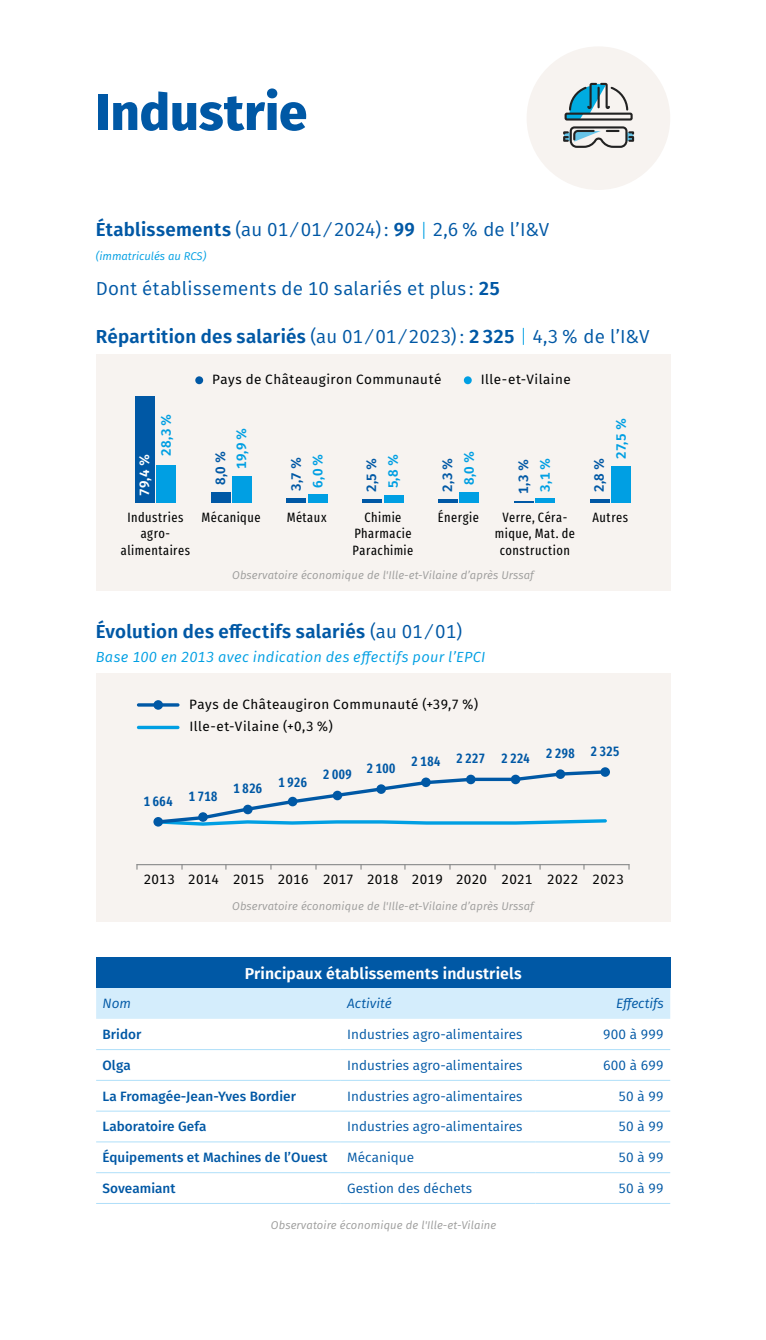
<style>
.page{position:relative;width:766px;height:1340px;background:#fff}
.page>*{position:absolute;margin:0;border:0;box-sizing:border-box;transform-origin:0 0}
.t1{font:800 50.62px "Fira Sans";letter-spacing:.005em;color:#0058a5}
.t2{font:600 18.9px "Fira Sans";letter-spacing:.015em;color:#0058a5}
.t3{font:18.9px "Fira Sans";letter-spacing:-.005em;color:#0058a5}
.t4{font:18.9px "Fira Sans";letter-spacing:.015em;color:#0058a5}
.t5{font:600 15.75px "Fira Sans";letter-spacing:.01em;color:#fff}
.t6{font:italic 14.62px "Fira Sans";letter-spacing:.025em;color:#009fe3}
.t7{font:13.5px "Fira Sans";letter-spacing:.005em;color:#0058a5}
.t8{font:13.5px/22.5px "Fira Sans";letter-spacing:.03em;color:#010202}
.t9{font:13.5px/16.2px "Fira Sans Compressed";letter-spacing:.035em;color:#010202;text-align:center}
.t10{font:500 13.5px "Fira Sans";letter-spacing:.005em;color:#0058a5}
.t11{font:600 13.5px "Fira Sans Compressed";letter-spacing:.035em;color:#0058a5}
.t12{font:600 13.5px "Fira Sans";color:#009fe3}
.t13{font:600 13.5px "Fira Sans";color:#0058a5}
.t14{font:italic 13.5px "Fira Sans";color:#0058a5}
.t15{font:600 13.5px "Fira Sans";color:#fff}
.t16{font:italic 11.25px "Fira Sans";letter-spacing:.01em;color:#9d9d9c}
.t17{font:italic 11.25px "Fira Sans";color:#009fe3}
.s1{font-weight:600}
.s2{font-weight:300;color:#009fe3}
.s3{font-weight:400}
</style>
<div class="page">
<div style="left:526px;top:46px;width:144px;height:144px;background:#f7f3f0;border-radius:50%"></div>
<div style="left:96px;top:957px;width:574px;height:31px;background:#0058a5"></div>
<div style="left:96px;top:988px;width:574px;height:30px;background:#d4edfc"></div>
<hr style="left:96px;top:1049px;width:245px;height:1px;background:#afdff9">
<hr style="left:341px;top:1049px;width:194px;height:1px;background:#afdff9">
<hr style="left:535px;top:1049px;width:135px;height:1px;background:#afdff9">
<hr style="left:96px;top:1079px;width:245px;height:1px;background:#afdff9">
<hr style="left:341px;top:1079px;width:194px;height:1px;background:#afdff9">
<hr style="left:535px;top:1079px;width:135px;height:1px;background:#afdff9">
<hr style="left:96px;top:1110px;width:245px;height:1px;background:#afdff9">
<hr style="left:341px;top:1110px;width:194px;height:1px;background:#afdff9">
<hr style="left:535px;top:1110px;width:135px;height:1px;background:#afdff9">
<hr style="left:96px;top:1141px;width:245px;height:1px;background:#afdff9">
<hr style="left:341px;top:1141px;width:194px;height:1px;background:#afdff9">
<hr style="left:535px;top:1141px;width:135px;height:1px;background:#afdff9">
<hr style="left:96px;top:1172px;width:245px;height:1px;background:#afdff9">
<hr style="left:341px;top:1172px;width:194px;height:1px;background:#afdff9">
<hr style="left:535px;top:1172px;width:135px;height:1px;background:#afdff9">
<hr style="left:96px;top:1203px;width:245px;height:1px;background:#afdff9">
<hr style="left:341px;top:1203px;width:194px;height:1px;background:#afdff9">
<hr style="left:535px;top:1203px;width:135px;height:1px;background:#afdff9">
<div style="left:96px;top:354px;width:574px;height:237px;background:#f7f3f0"></div>
<div style="left:135px;top:396px;width:19px;height:106px;background:#0058a5"></div>
<div style="left:156px;top:465px;width:20px;height:37px;background:#009fe3"></div>
<div style="left:211px;top:492px;width:19px;height:10px;background:#0058a5"></div>
<div style="left:232px;top:475px;width:19px;height:27px;background:#009fe3"></div>
<div style="left:287px;top:497px;width:19px;height:5px;background:#0058a5"></div>
<div style="left:308px;top:494px;width:19px;height:8px;background:#009fe3"></div>
<hr style="left:362px;top:499px;width:19px;height:3px;background:#0058a5">
<div style="left:384px;top:495px;width:19px;height:7px;background:#009fe3"></div>
<hr style="left:438px;top:499px;width:19px;height:3px;background:#0058a5">
<div style="left:459px;top:492px;width:20px;height:10px;background:#009fe3"></div>
<svg style="left:514px;top:501px;width:19px;height:1px"></svg>
<hr style="left:535px;top:498px;width:19px;height:4px;background:#009fe3">
<hr style="left:590px;top:499px;width:19px;height:3px;background:#0058a5">
<div style="left:611px;top:466px;width:19px;height:36px;background:#009fe3"></div>
<div style="left:195px;top:376px;width:8px;height:8px;background:#0058a5;border-radius:50%"></div>
<div style="left:463px;top:376px;width:8px;height:8px;background:#009fe3;border-radius:50%"></div>
<div style="left:96px;top:673px;width:574px;height:248px;background:#f7f3f0"></div>
<svg style="left:160px;top:770px;width:446px;height:55px"></svg>
<hr style="left:136px;top:864px;width:493px;height:1px;background:#888989">
<hr style="left:137px;top:703px;width:42px;height:3px;background:#0058a5;border-radius:2px">
<svg style="left:137px;top:725px;width:42px;height:4px"></svg>
<div style="left:153px;top:817px;width:10px;height:9px;background:#0058a5;border-radius:50%"></div>
<div style="left:198px;top:812px;width:10px;height:9px;background:#0058a5;border-radius:50%"></div>
<div style="left:243px;top:804px;width:9px;height:10px;background:#0058a5;border-radius:50%"></div>
<div style="left:288px;top:796px;width:9px;height:10px;background:#0058a5;border-radius:50%"></div>
<svg style="left:332px;top:790px;width:10px;height:10px"></svg>
<div style="left:376px;top:784px;width:10px;height:10px;background:#0058a5;border-radius:50%"></div>
<div style="left:421px;top:777px;width:9px;height:10px;background:#0058a5;border-radius:50%"></div>
<div style="left:466px;top:774px;width:9px;height:10px;background:#0058a5;border-radius:50%"></div>
<svg style="left:510px;top:774px;width:10px;height:10px"></svg>
<div style="left:555px;top:769px;width:10px;height:10px;background:#0058a5;border-radius:50%"></div>
<div style="left:600px;top:767px;width:9px;height:9px;background:#0058a5;border-radius:50%"></div>
<div style="left:153px;top:700px;width:10px;height:9px;background:#0058a5;border-radius:50%"></div>
<svg style="left:563px;top:82px;width:72px;height:66px"></svg>
<h1 class="t1" style="left:96px;top:68px;width:213px">Industrie</h1>
<h2 class="t3" style="left:96px;top:216px;width:455px"><span class="s1">Établissements</span> (au 01 ⁄ 01 ⁄ 2024) : <span class="s1">99</span> <span class="s2">|</span> 2,6 % de l’I&amp;V</h2>
<p class="t17" style="left:96px;top:248px;width:112px">(immatriculés au RCS)</p>
<h2 class="t4" style="left:96px;top:275px;width:405px">Dont établissements de 10 salariés et plus : <span class="s1">25</span></h2>
<h2 class="t2" style="left:96px;top:320px;width:555px">Répartition des salariés <span class="s3">(au 01 ⁄ 01 ⁄ 2023) :</span> 2 325 <span class="s2">|</span> <span class="s3">4,3 % de l’I&amp;V</span></h2>
<p class="t15" style="left:133px;top:496px;width:43px;rotate:-90deg">79,4 %</p>
<p class="t12" style="left:155px;top:456px;width:44px;rotate:-90deg">28,3 %</p>
<p class="t8" style="left:212px;top:368px;width:231px">Pays de Châteaugiron Communauté</p>
<p class="t8" style="left:481px;top:368px;width:91px">Ille-et-Vilaine</p>
<p class="t13" style="left:209px;top:485px;width:36px;rotate:-90deg">8,0 %</p>
<p class="t12" style="left:230px;top:469px;width:43px;rotate:-90deg">19,9 %</p>
<p class="t12" style="left:307px;top:487px;width:36px;rotate:-90deg">6,0 %</p>
<p class="t12" style="left:458px;top:485px;width:36px;rotate:-90deg">8,0 %</p>
<p class="t12" style="left:534px;top:491px;width:36px;rotate:-90deg">3,1 %</p>
<p class="t13" style="left:360px;top:492px;width:36px;rotate:-90deg">2,5 %</p>
<p class="t12" style="left:382px;top:488px;width:36px;rotate:-90deg">5,8 %</p>
<p class="t13" style="left:285px;top:491px;width:35px;rotate:-90deg">3,7 %</p>
<p class="t13" style="left:436px;top:492px;width:36px;rotate:-90deg">2,3 %</p>
<p class="t13" style="left:512px;top:494px;width:36px;rotate:-90deg">1,3 %</p>
<p class="t13" style="left:588px;top:492px;width:36px;rotate:-90deg">2,8 %</p>
<p class="t12" style="left:609px;top:459px;width:42px;rotate:-90deg">27,5 %</p>
<p class="t9" style="left:121px;top:509px;width:71px">Industries agro&shy;alimentaires</p>
<p class="t9" style="left:201px;top:509px;width:61px">Mécanique</p>
<p class="t9" style="left:286px;top:509px;width:41px">Métaux</p>
<p class="t9" style="left:352px;top:509px;width:62px">Chimie<br>Pharmacie<br>Parachimie</p>
<p class="t9" style="left:438px;top:509px;width:42px">Énergie</p>
<p class="t9" style="left:495px;top:509px;width:81px">Verre, Céra&shy;mique, Mat. de construction</p>
<p class="t9" style="left:592px;top:509px;width:37px">Autres</p>
<p class="t16" style="left:232px;top:567px;width:303px">Observatoire économique de l'Ille-et-Vilaine d’après Urssaf</p>
<h2 class="t2" style="left:96px;top:616px;width:368px">Évolution des effectifs salariés <span class="s3">(au 01 ⁄ 01)</span></h2>
<p class="t6" style="left:96px;top:646px;width:391px">Base 100 en 2013 avec indication des effectifs pour l’EPCI</p>
<p class="t8" style="left:189px;top:692px;width:290px">Pays de Châteaugiron Communauté (+39,7 %)<br>Ille-et-Vilaine (+0,3 %)</p>
<p class="t11" style="left:144px;top:787px;width:75px">1 664 1 718</p>
<p class="t11" style="left:233px;top:774px;width:75px">1 826 1 926</p>
<p class="t11" style="left:323px;top:763px;width:30px">2 009</p>
<p class="t11" style="left:367px;top:757px;width:30px">2 100</p>
<p class="t11" style="left:411px;top:747px;width:209px">2 184 2 227 2 224 2 298 2 325</p>
<p class="t8" style="left:144px;top:868px;width:481px">2013 2014 2015 2016 2017 2018 2019 2020 2021 2022 2023</p>
<p class="t16" style="left:232px;top:897px;width:303px">Observatoire économique de l'Ille-et-Vilaine d’après Urssaf</p>
<p class="t5" style="left:245px;top:960px;width:278px">Principaux établissements industriels</p>
<p class="t14" style="left:102px;top:993px;width:30px">Nom</p>
<p class="t14" style="left:347px;top:993px;width:46px">Activité</p>
<p class="t14" style="left:616px;top:993px;width:49px">Effectifs</p>
<p class="t10" style="left:102px;top:1023px;width:41px">Bridor</p>
<p class="t7" style="left:347px;top:1024px;width:177px">Industries agro-alimentaires</p>
<p class="t7" style="left:603px;top:1024px;width:62px">900 à 999</p>
<p class="t10" style="left:102px;top:1054px;width:30px">Olga</p>
<p class="t7" style="left:347px;top:1055px;width:177px">Industries agro-alimentaires</p>
<p class="t7" style="left:603px;top:1055px;width:62px">600 à 699</p>
<p class="t10" style="left:102px;top:1085px;width:195px">La Fromagée-Jean-Yves Bordier</p>
<p class="t7" style="left:347px;top:1085px;width:177px">Industries agro-alimentaires</p>
<p class="t7" style="left:618px;top:1085px;width:47px">50 à 99</p>
<p class="t10" style="left:102px;top:1115px;width:105px">Laboratoire Gefa</p>
<p class="t7" style="left:347px;top:1116px;width:177px">Industries agro-alimentaires</p>
<p class="t7" style="left:618px;top:1116px;width:47px">50 à 99</p>
<p class="t10" style="left:102px;top:1146px;width:226px">Équipements et Machines de l’Ouest</p>
<p class="t7" style="left:347px;top:1147px;width:68px">Mécanique</p>
<p class="t7" style="left:618px;top:1147px;width:47px">50 à 99</p>
<p class="t10" style="left:102px;top:1177px;width:75px">Soveamiant</p>
<p class="t7" style="left:347px;top:1178px;width:126px">Gestion des déchets</p>
<p class="t7" style="left:618px;top:1178px;width:47px">50 à 99</p>
<p class="t16" style="left:271px;top:1216px;width:227px">Observatoire économique de l'Ille-et-Vilaine</p>
</div>
